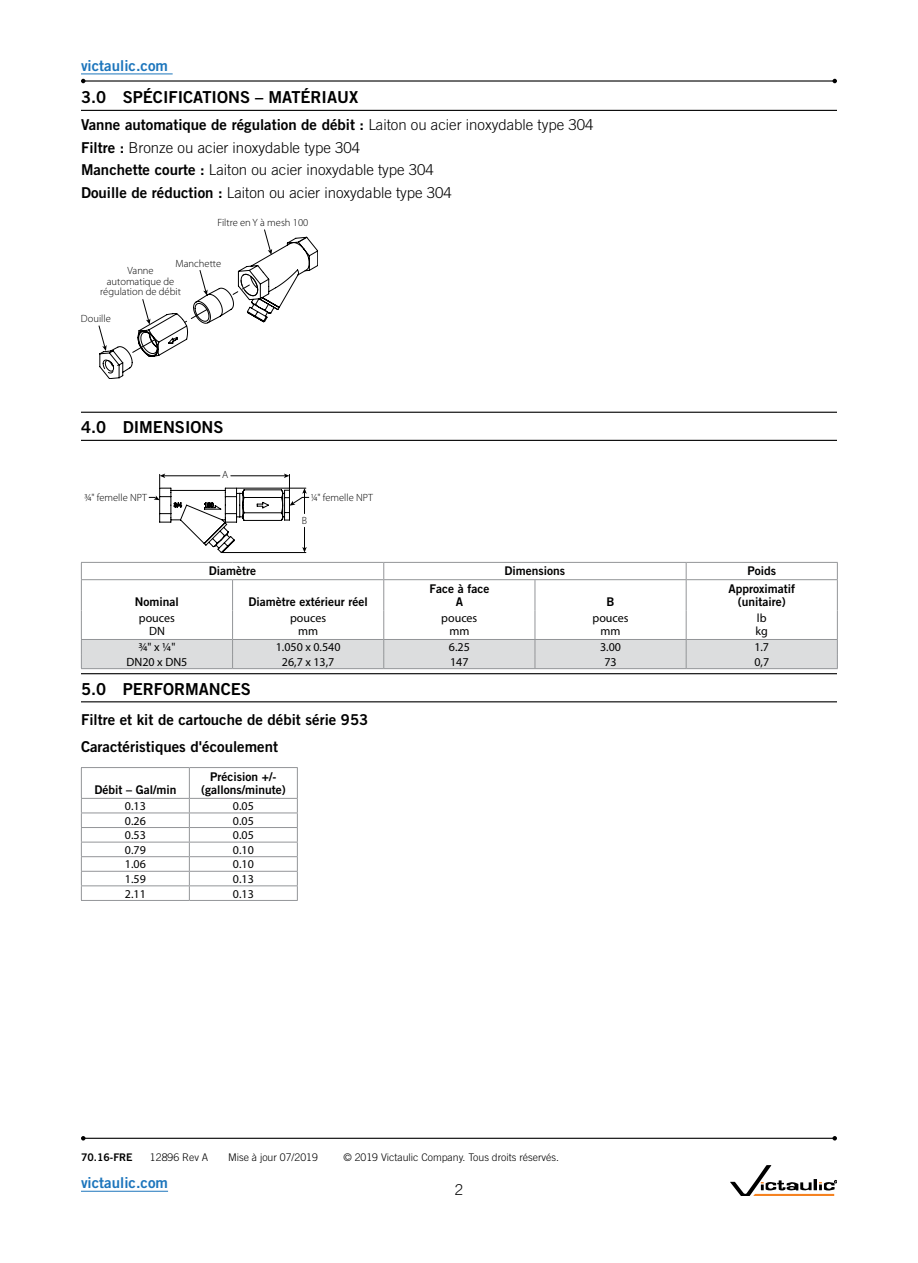
<style>
.page{position:relative;width:918px;height:1263px;background:#fff}
.page>*{position:absolute;margin:0;border:0;box-sizing:border-box;transform-origin:0 0}
.t1{font:16.5px "Trade Gothic LT Std Bd 2";color:#000}
.t2{font:300 15px/22.8px "Trade Gothic LT Std";color:#000}
.t3{font:15px/26.5px "Trade Gothic LT Std Bd 2";color:#000}
.t4{font:15px "Trade Gothic LT Std Bd 2";color:#1c75bc}
.t5{font:12px/13.5px "Myriad Pro";color:#000;text-align:center}
.t6{font:12px/13.5px "Trade Gothic LT Std Bd 2";color:#000;text-align:center}
.t7{font:300 10.5px/10.5px "Myriad Pro";color:#000;text-align:center}
.t8{font:300 10.5px "Trade Gothic LT Std";color:#000}
.t9{font:10.5px "Trade Gothic LT Std Bd 2";color:#000}
.s1{font-family:"Trade Gothic LT Std";font-weight:300}
.s2{font-family:"Trade Gothic LT Std Bd 2";font-weight:400}
</style>
<div class="page">
<hr style="left:81px;top:1191px;width:87px;height:1px;background:#1c75bc">
<hr style="left:81px;top:110px;width:756px;height:1px;background:#000">
<hr style="left:81px;top:412px;width:756px;height:1px;background:#000">
<hr style="left:81px;top:440px;width:756px;height:1px;background:#000">
<hr style="left:81px;top:673px;width:756px;height:1px;background:#000">
<hr style="left:81px;top:701px;width:756px;height:1px;background:#000">
<svg style="left:98px;top:229px;width:220px;height:149px"></svg>
<svg style="left:149px;top:473px;width:160px;height:80px"></svg>
<svg style="left:837px;top:563px;width:1px;height:16px"></svg>
<hr style="left:81px;top:580px;width:1px;height:30px;background:#939598">
<hr style="left:686px;top:579px;width:152px;height:1px;background:#939598">
<hr style="left:837px;top:580px;width:1px;height:30px;background:#939598">
<hr style="left:232px;top:580px;width:1px;height:30px;background:#939598">
<hr style="left:383px;top:580px;width:1px;height:30px;background:#939598">
<svg style="left:81px;top:563px;width:1px;height:16px"></svg>
<hr style="left:81px;top:579px;width:152px;height:1px;background:#939598">
<hr style="left:233px;top:579px;width:151px;height:1px;background:#939598">
<hr style="left:535px;top:580px;width:1px;height:30px;background:#939598">
<svg style="left:383px;top:563px;width:1px;height:16px"></svg>
<svg style="left:686px;top:563px;width:1px;height:16px"></svg>
<hr style="left:384px;top:579px;width:151px;height:1px;background:#939598">
<hr style="left:535px;top:579px;width:151px;height:1px;background:#939598">
<hr style="left:686px;top:580px;width:1px;height:30px;background:#939598">
<hr style="left:81px;top:562px;width:152px;height:1px;background:#939598">
<hr style="left:233px;top:562px;width:151px;height:1px;background:#939598">
<hr style="left:384px;top:562px;width:151px;height:1px;background:#939598">
<hr style="left:535px;top:562px;width:151px;height:1px;background:#939598">
<hr style="left:686px;top:562px;width:152px;height:1px;background:#939598">
<svg style="left:81px;top:610px;width:757px;height:59px"></svg>
<hr style="left:81px;top:767px;width:108px;height:1px;background:#939598">
<hr style="left:81px;top:768px;width:1px;height:30px;background:#939598">
<hr style="left:189px;top:767px;width:109px;height:1px;background:#939598">
<hr style="left:189px;top:768px;width:1px;height:30px;background:#939598">
<hr style="left:81px;top:798px;width:108px;height:1px;background:#939598">
<hr style="left:189px;top:798px;width:109px;height:1px;background:#939598">
<hr style="left:297px;top:768px;width:1px;height:30px;background:#939598">
<svg style="left:189px;top:799px;width:1px;height:101px"></svg>
<hr style="left:81px;top:900px;width:108px;height:1px;background:#939598">
<hr style="left:189px;top:900px;width:109px;height:1px;background:#939598">
<hr style="left:81px;top:812px;width:108px;height:1px;background:#939598">
<hr style="left:189px;top:812px;width:109px;height:1px;background:#939598">
<hr style="left:81px;top:827px;width:108px;height:1px;background:#939598">
<hr style="left:189px;top:827px;width:109px;height:1px;background:#939598">
<hr style="left:81px;top:842px;width:108px;height:1px;background:#939598">
<hr style="left:189px;top:842px;width:109px;height:1px;background:#939598">
<hr style="left:81px;top:856px;width:108px;height:1px;background:#939598">
<hr style="left:189px;top:856px;width:109px;height:1px;background:#939598">
<hr style="left:81px;top:871px;width:108px;height:1px;background:#939598">
<hr style="left:189px;top:871px;width:109px;height:1px;background:#939598">
<hr style="left:81px;top:885px;width:108px;height:1px;background:#939598">
<svg style="left:81px;top:799px;width:1px;height:101px"></svg>
<hr style="left:189px;top:885px;width:109px;height:1px;background:#939598">
<svg style="left:297px;top:799px;width:1px;height:101px"></svg>
<hr style="left:83px;top:80px;width:752px;height:2px;background:#000">
<svg style="left:81px;top:79px;width:5px;height:4px"></svg>
<svg style="left:832px;top:79px;width:5px;height:4px"></svg>
<hr style="left:81px;top:74px;width:92px;height:1px;background:#1c75bc">
<hr style="left:83px;top:1138px;width:752px;height:1px;background:#000">
<svg style="left:81px;top:1136px;width:5px;height:4px"></svg>
<svg style="left:832px;top:1136px;width:5px;height:4px"></svg>
<svg style="left:730px;top:1165px;width:107px;height:31px"></svg>
<p class="t4" style="left:81px;top:56px;width:89px">victaulic.com</p>
<h1 class="t1" style="left:81px;top:87px;width:279px">3.0 SPÉCIFICATIONS – MATÉRIAUX</h1>
<p class="t3" style="left:81px;top:111px;width:514px">Vanne automatique de régulation de débit : <span class="s1">Laiton ou acier inoxydable type 304</span></p>
<p class="t2" style="left:81px;top:136px;width:372px"><span class="s2">Filtre :</span> Bronze ou acier inoxydable type 304<br><span class="s2">Manchette courte :</span> Laiton ou acier inoxydable type 304<br><span class="s2">Douille de réduction :</span> Laiton ou acier inoxydable type 304</p>
<p class="t7" style="left:217px;top:217px;width:92px">Filtre en Y à mesh 100</p>
<p class="t7" style="left:176px;top:258px;width:47px">Manchette</p>
<p class="t7" style="left:100px;top:266px;width:82px">Vanne automatique de régulation de débit</p>
<p class="t7" style="left:81px;top:313px;width:31px">Douille</p>
<h1 class="t1" style="left:81px;top:417px;width:144px">4.0 DIMENSIONS</h1>
<p class="t7" style="left:222px;top:469px;width:8px">A</p>
<p class="t7" style="left:85px;top:492px;width:64px">3⁄4" femelle NPT</p>
<p class="t7" style="left:311px;top:492px;width:63px">1⁄4" femelle NPT</p>
<p class="t7" style="left:302px;top:515px;width:7px">B</p>
<p class="t6" style="left:209px;top:564px;width:49px">Diamètre</p>
<p class="t6" style="left:505px;top:564px;width:62px">Dimensions</p>
<p class="t6" style="left:747px;top:564px;width:30px">Poids</p>
<p class="t6" style="left:135px;top:595px;width:46px">Nominal</p>
<p class="t6" style="left:249px;top:595px;width:121px">Diamètre extérieur réel</p>
<p class="t6" style="left:429px;top:581px;width:61px">Face à face<br>A</p>
<p class="t6" style="left:607px;top:595px;width:10px">B</p>
<p class="t6" style="left:728px;top:581px;width:68px">Approximatif (unitaire)</p>
<p class="t5" style="left:139px;top:611px;width:38px">pouces<br>DN</p>
<p class="t5" style="left:290px;top:611px;width:38px">pouces mm</p>
<p class="t5" style="left:441px;top:611px;width:38px">pouces mm</p>
<p class="t5" style="left:593px;top:611px;width:38px">pouces mm</p>
<p class="t5" style="left:756px;top:611px;width:14px;text-align:left">lb kg</p>
<p class="t5" style="left:138px;top:640px;width:38px">3/4" x 1/4"</p>
<p class="t5" style="left:276px;top:640px;width:66px">1.050 x 0.540</p>
<p class="t5" style="left:449px;top:640px;width:22px">6.25</p>
<p class="t5" style="left:600px;top:640px;width:22px">3.00</p>
<p class="t5" style="left:754px;top:640px;width:16px">1.7</p>
<p class="t5" style="left:127px;top:655px;width:62px">DN20 x DN5</p>
<p class="t5" style="left:282px;top:655px;width:54px">26,7 x 13,7</p>
<p class="t5" style="left:450px;top:655px;width:20px">147</p>
<p class="t5" style="left:604px;top:655px;width:14px">73</p>
<p class="t5" style="left:754px;top:655px;width:16px">0,7</p>
<h1 class="t1" style="left:81px;top:678px;width:172px">5.0 PERFORMANCES</h1>
<p class="t3" style="left:81px;top:706px;width:289px">Filtre et kit de cartouche de débit série 953<br>Caractéristiques d'écoulement</p>
<p class="t6" style="left:94px;top:783px;width:84px">Débit – Gal/min</p>
<p class="t6" style="left:201px;top:769px;width:86px">Précision +/- (gallons/minute)</p>
<p class="t5" style="left:125px;top:799px;width:22px">0.13</p>
<p class="t5" style="left:233px;top:799px;width:22px">0.05</p>
<p class="t5" style="left:125px;top:814px;width:22px">0.26</p>
<p class="t5" style="left:233px;top:814px;width:22px">0.05</p>
<p class="t5" style="left:125px;top:828px;width:22px">0.53</p>
<p class="t5" style="left:233px;top:828px;width:22px">0.05</p>
<p class="t5" style="left:125px;top:843px;width:22px">0.79</p>
<p class="t5" style="left:233px;top:843px;width:22px">0.10</p>
<p class="t5" style="left:125px;top:857px;width:22px">1.06</p>
<p class="t5" style="left:233px;top:857px;width:22px">0.10</p>
<p class="t5" style="left:125px;top:872px;width:22px">1.59</p>
<p class="t5" style="left:233px;top:872px;width:22px">0.13</p>
<p class="t5" style="left:125px;top:887px;width:22px">2.11</p>
<p class="t5" style="left:233px;top:887px;width:22px">0.13</p>
<p class="t9" style="left:81px;top:1151px;width:53px">70.16-FRE</p>
<p class="t8" style="left:150px;top:1151px;width:60px">12896 Rev A</p>
<p class="t8" style="left:228px;top:1151px;width:91px">Mise à jour 07/2019</p>
<p class="t8" style="left:344px;top:1151px;width:217px">© 2019 Victaulic Company. Tous droits réservés.</p>
<p class="t4" style="left:81px;top:1173px;width:89px">victaulic.com</p>
<p class="t2" style="left:455px;top:1178px;width:10px">2</p>
</div>
